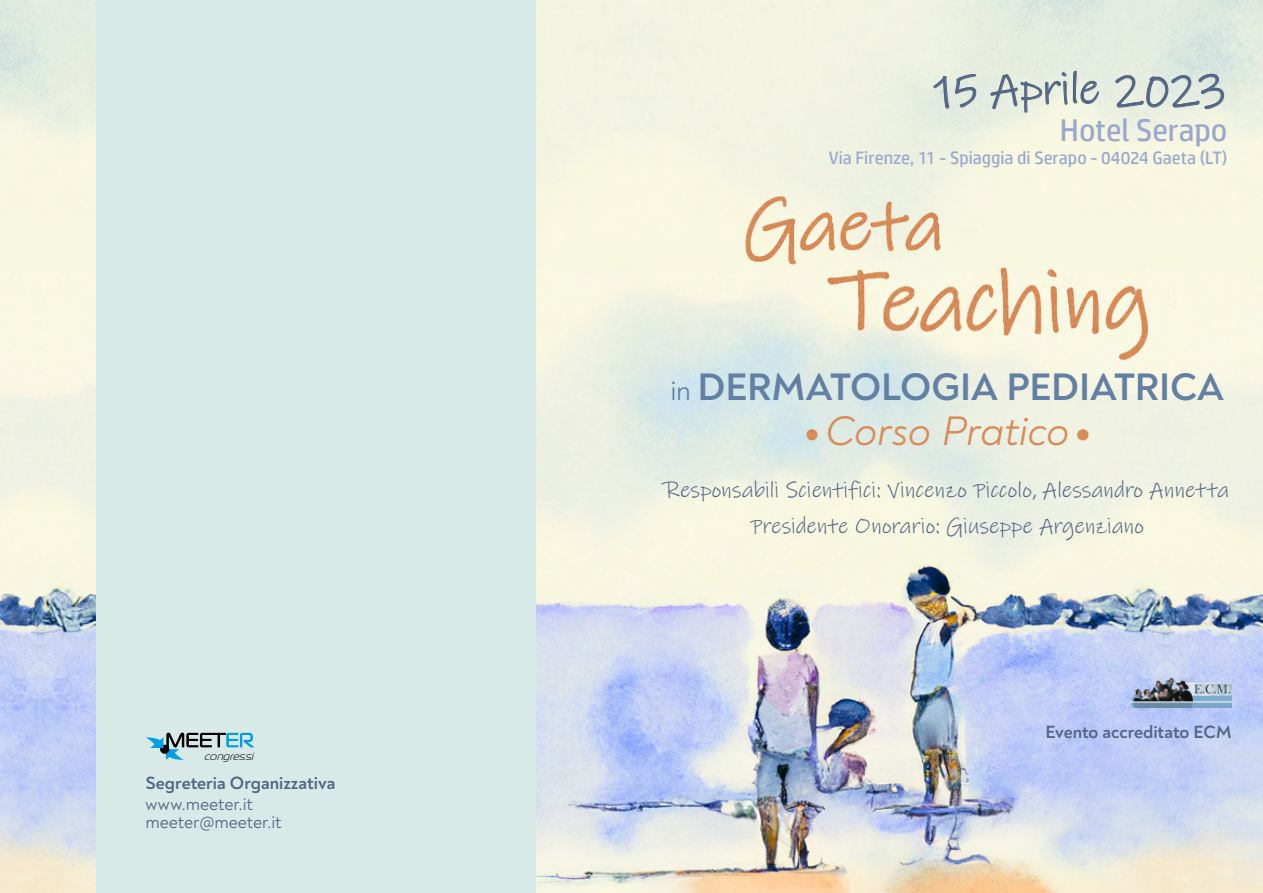
<style>
.page{position:relative;width:1263px;height:893px;background:#fff}
.page>*{position:absolute;margin:0;border:0;box-sizing:border-box;transform-origin:0 0}
.t1{font:45px "Ink Free";letter-spacing:-.01em;color:#516585}
.t2{font:italic 42px "Noah";letter-spacing:-.01em;color:#d98c58}
.t3{font:700 39px "Noah";letter-spacing:-.005em;color:#6180a3}
.t4{font:31.5px "HP Simplified";letter-spacing:-.005em;color:#99a8cc}
.t5{font:22.5px/36px "Ink Free";color:#516585;text-align:center}
.t6{font:18px "HP Simplified";color:#99a8cc}
.t7{font:700 18px "Noah";letter-spacing:-.005em;color:#516585}
.t8{font:18px/18px "Noah";letter-spacing:-.005em;color:#516585}
.t9{font:italic 10.5px "NK88";color:#000;scale:1.1 1}
.s1{font-weight:400;font-size:28.5px}
</style>
<div class="page">
<img style="left:0;top:0;width:96px;height:893px">
<img style="left:535px;top:0;width:728px;height:893px">
<svg style="left:933px;top:73px;width:43px;height:36px;background:#ccd6d1"></svg>
<svg style="left:990px;top:70px;width:109px;height:54px;background:#dae0d5"></svg>
<svg style="left:1115px;top:73px;width:109px;height:37px;background:#cdd7d1"></svg>
<img style="left:752px;top:414px;width:391px;height:80px">
<img style="left:689px;top:126px;width:523px;height:288px">
<img style="left:1130px;top:677px;width:101px;height:30px">
<div style="left:96px;top:0;width:439px;height:893px;background:#d7eae8"></div>
<svg style="left:145px;top:732px;width:109px;height:28px"></svg>
<p class="t9" style="left:204px;top:750px;width:48px">congressi</p>
<p class="t7" style="left:145px;top:771px;width:191px">Segreteria Organizzativa</p>
<p class="t8" style="left:145px;top:795px;width:138px">www.meeter.it meeter@meeter.it</p>
<h1 class="t1" style="left:934px;top:60px;width:295px">15 Aprile 2023</h1>
<h3 class="t4" style="left:1060px;top:112px;width:169px">Hotel Serapo</h3>
<p class="t6" style="left:829px;top:147px;width:400px">Via Firenze, 11 - Spiaggia di Serapo - 04024 Gaeta (LT)</p>
<h3 class="t3" style="left:670px;top:362px;width:555px"><span class="s1">in</span> DERMATOLOGIA PEDIATRICA</h3>
<h2 class="t2" style="left:825px;top:405px;width:246px">Corso Pratico</h2>
<p class="t5" style="left:666px;top:472px;width:565px">Responsabili Scientifici: Vincenzo Piccolo, Alessandro Annetta<br>Presidente Onorario: Giuseppe Argenziano</p>
<p class="t7" style="left:1045px;top:720px;width:187px">Evento accreditato ECM</p>
</div>
